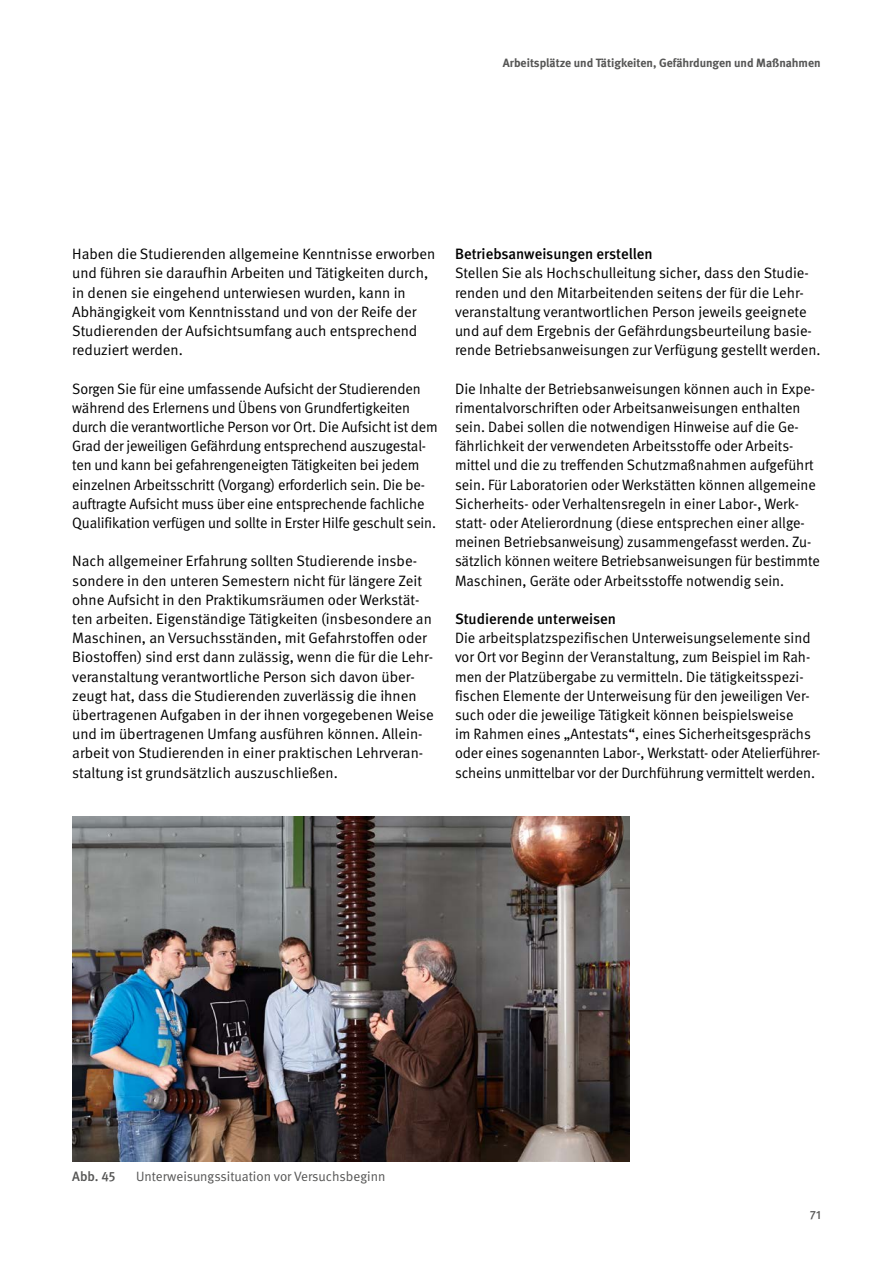
<style>
.page{position:relative;width:893px;height:1263px;background:#fff}
.page>*{position:absolute;margin:0;border:0;box-sizing:border-box;transform-origin:0 0}
.Fließtext_FT_Abstand_nach{font:15px/19.2px "DGUV Meta";letter-spacing:-.005em;color:#000}
.Fließtext_FT_medium_ZAB_vor{font:500 15px "DGUV Meta";color:#000}
.t1{font:13.5px "DGUV Meta";color:#565655}
.t2{font:500 13.5px "DGUV Meta";color:#565655}
.t3{font:700 12px "DGUV Meta";color:#565655}
.t4{font:500 12px "DGUV Meta";color:#565655}
</style>
<div class="page">
<img style="left:72px;top:816px;width:557px;height:346px">
<p class="t3" style="left:503px;top:56px;width:319px">Arbeitsplätze und Tätigkeiten, Gefährdungen und Maßnahmen</p>
<p class="Fließtext_FT_Abstand_nach" style="left:72px;top:245px;width:365px">Haben die Studierenden allgemeine Kenntnisse erworben und führen sie daraufhin Arbeiten und Tätigkeiten durch, in denen sie eingehend unterwiesen wurden, kann in Abhängigkeit vom Kenntnisstand und von der Reife der Studierenden der Aufsichtsumfang auch entsprechend reduziert werden.</p>
<p class="Fließtext_FT_Abstand_nach" style="left:72px;top:379px;width:367px">Sorgen Sie für eine umfassende Aufsicht der Studierenden während des Erlernens und Übens von Grundfertigkeiten durch die verantwortliche Person vor Ort. Die Aufsicht ist dem Grad der jeweiligen Gefährdung entsprechend auszugestal&shy;ten und kann bei gefahrengeneigten Tätigkeiten bei jedem einzelnen Arbeitsschritt (Vorgang) erforderlich sein. Die be&shy;auftragte Aufsicht muss über eine entsprechende fachliche Qualifikation verfügen und sollte in Erster Hilfe geschult sein.</p>
<p class="Fließtext_FT_Abstand_nach" style="left:72px;top:552px;width:363px">Nach allgemeiner Erfahrung sollten Studierende insbe&shy;sondere in den unteren Semestern nicht für längere Zeit ohne Aufsicht in den Praktikumsräumen oder Werkstät&shy;ten arbeiten. Eigenständige Tätigkeiten (insbesondere an Maschinen, an Versuchsständen, mit Gefahrstoffen oder Biostoffen) sind erst dann zulässig, wenn die für die Lehr&shy;veranstaltung verantwortliche Person sich davon über&shy;zeugt hat, dass die Studierenden zuverlässig die ihnen übertragenen Aufgaben in der ihnen vorgegebenen Weise und im übertragenen Umfang ausführen können. Allein&shy;arbeit von Studierenden in einer praktischen Lehrveran&shy;staltung ist grundsätzlich auszuschließen.</p>
<h4 class="Fließtext_FT_medium_ZAB_vor" style="left:455px;top:245px;width:199px">Betriebsanweisungen erstellen</h4>
<p class="Fließtext_FT_Abstand_nach" style="left:455px;top:264px;width:367px">Stellen Sie als Hochschulleitung sicher, dass den Studie&shy;renden und den Mitarbeitenden seitens der für die Lehr&shy;veranstaltung verantwortlichen Person jeweils geeignete und auf dem Ergebnis der Gefährdungsbeurteilung basie&shy;rende Betriebsanweisungen zur Verfügung gestellt werden.</p>
<p class="Fließtext_FT_Abstand_nach" style="left:455px;top:379px;width:366px">Die Inhalte der Betriebsanweisungen können auch in Expe&shy;rimentalvorschriften oder Arbeitsanweisungen enthalten sein. Dabei sollen die notwendigen Hinweise auf die Ge&shy;fährlichkeit der verwendeten Arbeitsstoffe oder Arbeits&shy;mittel und die zu treffenden Schutzmaßnahmen aufgeführt sein. Für Laboratorien oder Werkstätten können allgemeine Sicherheits- oder Verhaltensregeln in einer Labor-, Werk&shy;statt- oder Atelierordnung (diese entsprechen einer allge&shy;meinen Betriebsanweisung) zusammengefasst werden. Zu&shy;sätzlich können weitere Betriebsanweisungen für bestimmte Maschinen, Geräte oder Arbeitsstoffe notwendig sein.</p>
<h4 class="Fließtext_FT_medium_ZAB_vor" style="left:455px;top:610px;width:162px">Studierende unterweisen</h4>
<p class="Fließtext_FT_Abstand_nach" style="left:455px;top:629px;width:367px">Die arbeitsplatzspezifischen Unterweisungselemente sind vor Ort vor Beginn der Veranstaltung, zum Beispiel im Rah&shy;men der Platzübergabe zu vermitteln. Die tätigkeitsspezi&shy;fischen Elemente der Unterweisung für den jeweiligen Ver&shy;such oder die jeweilige Tätigkeit können beispielsweise<br>im Rahmen eines „Antestats“, eines Sicherheitsgesprächs oder eines sogenannten Labor-, Werkstatt- oder Atelierführer&shy;scheins unmittelbar vor der Durchführung vermittelt werden.</p>
<p class="t2" style="left:72px;top:1168px;width:45px">Abb. 45</p>
<p class="t1" style="left:136px;top:1168px;width:251px">Unterweisungssituation vor Versuchsbeginn</p>
<p class="t4" style="left:810px;top:1208px;width:12px">71</p>
</div>
